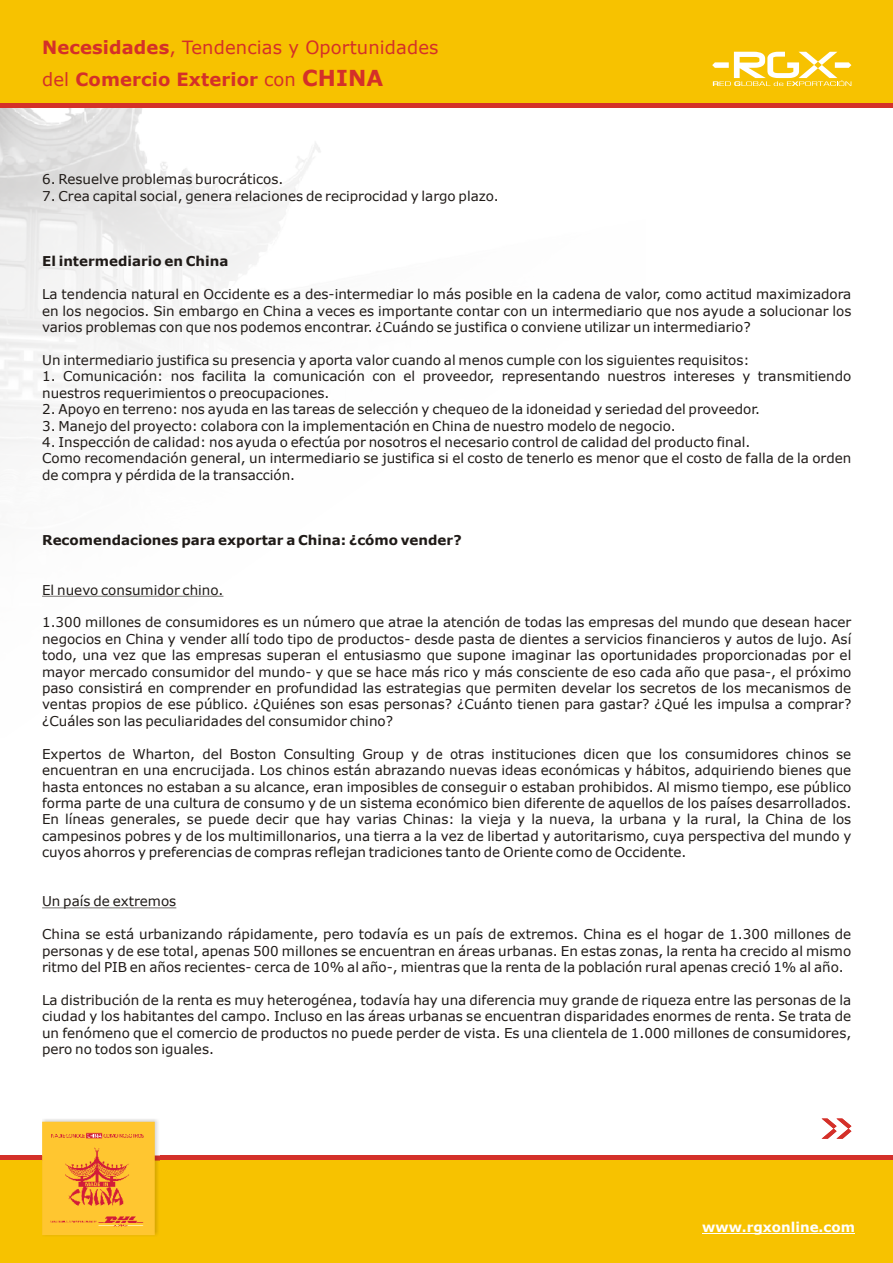
<style>
.page{position:relative;width:893px;height:1263px;background:#fff}
.page>*{position:absolute;margin:0;border:0;box-sizing:border-box;transform-origin:0 0}
.t1{font:18.15px/31.8px "Verdana";letter-spacing:.005em;color:#d43029}
.t2{font:13.5px/16.4px "Verdana";color:#1f1a17;text-align:justify}
.t3{font:700 13.5px "Verdana";color:#1f1a17}
.t4{font:700 13.5px "Verdana";color:#fff}
.s1{font-weight:700}
.s2{font-weight:700;font-size:21.9px}
</style>
<div class="page">
<div style="left:0;top:0;width:893px;height:102px;background:#f7c200"></div>
<div style="left:0;top:1159px;width:893px;height:104px;background:#f7c200"></div>
<hr style="left:0;top:1155px;width:893px;height:4px;background:#d43029">
<img style="left:43px;top:1119px;width:117px;height:116px">
<img style="left:42px;top:1122px;width:113px;height:113px">
<div style="left:0;top:103px;width:893px;height:5px;background:#d43029"></div>
<svg style="left:822px;top:1118px;width:29px;height:21px"></svg>
<svg style="left:712px;top:52px;width:139px;height:34px"></svg>
<hr style="left:702px;top:1233px;width:153px;height:1px;background:#fff">
<hr style="left:42px;top:596px;width:181px;height:1px;background:#1f1a17">
<hr style="left:42px;top:908px;width:134px;height:1px;background:#1f1a17">
<h1 class="t1" style="left:42px;top:33px;width:398px"><span class="s1">Necesidades</span>, Tendencias y Oportunidades del <span class="s1">Comercio Exterior</span> con <span class="s2">CHINA</span></h1>
<p class="t2" style="left:42px;top:172px;width:243px">6. Resuelve problemas burocráticos.</p>
<p class="t2" style="left:42px;top:189px;width:458px">7. Crea capital social, genera relaciones de reciprocidad y largo plazo.</p>
<p class="t3" style="left:42px;top:256px;width:188px">El intermediario en China</p>
<p class="t2" style="left:42px;top:287px;width:811px">La tendencia natural en Occidente es a des-intermediar lo más posible en la cadena de valor, como actitud maximizadora en los negocios. Sin embargo en China a veces es importante contar con un intermediario que nos ayude a solucionar los varios problemas con que nos podemos encontrar. ¿Cuándo se justifica o conviene utilizar un intermediario?</p>
<p class="t2" style="left:42px;top:353px;width:709px">Un intermediario justifica su presencia y aporta valor cuando al menos cumple con los siguientes requisitos:</p>
<p class="t2" style="left:42px;top:369px;width:811px">1. Comunicación: nos facilita la comunicación con el proveedor, representando nuestros intereses y transmitiendo nuestros requerimientos o preocupaciones.</p>
<p class="t2" style="left:42px;top:402px;width:720px">2. Apoyo en terreno: nos ayuda en las tareas de selección y chequeo de la idoneidad y seriedad del proveedor.</p>
<p class="t2" style="left:42px;top:419px;width:635px">3. Manejo del proyecto: colabora con la implementación en China de nuestro modelo de negocio.</p>
<p class="t2" style="left:42px;top:435px;width:811px;text-align:left">4. Inspección de calidad: nos ayuda o efectúa por nosotros el necesario control de calidad del producto final.<br>Como recomendación general, un intermediario se justifica si el costo de tenerlo es menor que el costo de falla de la orden de compra y pérdida de la transacción.</p>
<p class="t3" style="left:42px;top:535px;width:421px">Recomendaciones para exportar a China: ¿cómo vender?</p>
<p class="t2" style="left:42px;top:583px;width:183px">El nuevo consumidor chino.</p>
<p class="t2" style="left:42px;top:615px;width:811px">1.300 millones de consumidores es un número que atrae la atención de todas las empresas del mundo que desean hacer negocios en China y vender allí todo tipo de productos- desde pasta de dientes a servicios financieros y autos de lujo. Así todo, una vez que las empresas superan el entusiasmo que supone imaginar las oportunidades proporcionadas por el mayor mercado consumidor del mundo- y que se hace más rico y más consciente de eso cada año que pasa-, el próximo paso consistirá en comprender en profundidad las estrategias que permiten develar los secretos de los mecanismos de ventas propios de ese público. ¿Quiénes son esas personas? ¿Cuánto tienen para gastar? ¿Qué les impulsa a comprar? ¿Cuáles son las peculiaridades del consumidor chino?</p>
<p class="t2" style="left:42px;top:747px;width:811px">Expertos de Wharton, del Boston Consulting Group y de otras instituciones dicen que los consumidores chinos se encuentran en una encrucijada. Los chinos están abrazando nuevas ideas económicas y hábitos, adquiriendo bienes que hasta entonces no estaban a su alcance, eran imposibles de conseguir o estaban prohibidos. Al mismo tiempo, ese público forma parte de una cultura de consumo y de un sistema económico bien diferente de aquellos de los países desarrollados.<br>En líneas generales, se puede decir que hay varias Chinas: la vieja y la nueva, la urbana y la rural, la China de los campesinos pobres y de los multimillonarios, una tierra a la vez de libertad y autoritarismo, cuya perspectiva del mundo y cuyos ahorros y preferencias de compras reflejan tradiciones tanto de Oriente como de Occidente.</p>
<p class="t2" style="left:42px;top:894px;width:136px">Un país de extremos</p>
<p class="t2" style="left:42px;top:927px;width:811px">China se está urbanizando rápidamente, pero todavía es un país de extremos. China es el hogar de 1.300 millones de personas y de ese total, apenas 500 millones se encuentran en áreas urbanas. En estas zonas, la renta ha crecido al mismo ritmo del PIB en años recientes- cerca de 10% al año-, mientras que la renta de la población rural apenas creció 1% al año.</p>
<p class="t2" style="left:42px;top:993px;width:811px">La distribución de la renta es muy heterogénea, todavía hay una diferencia muy grande de riqueza entre las personas de la ciudad y los habitantes del campo. Incluso en las áreas urbanas se encuentran disparidades enormes de renta. Se trata de un fenómeno que el comercio de productos no puede perder de vista. Es una clientela de 1.000 millones de consumidores, pero no todos son iguales.</p>
<p class="t4" style="left:702px;top:1222px;width:154px">www.rgxonline.com</p>
</div>
